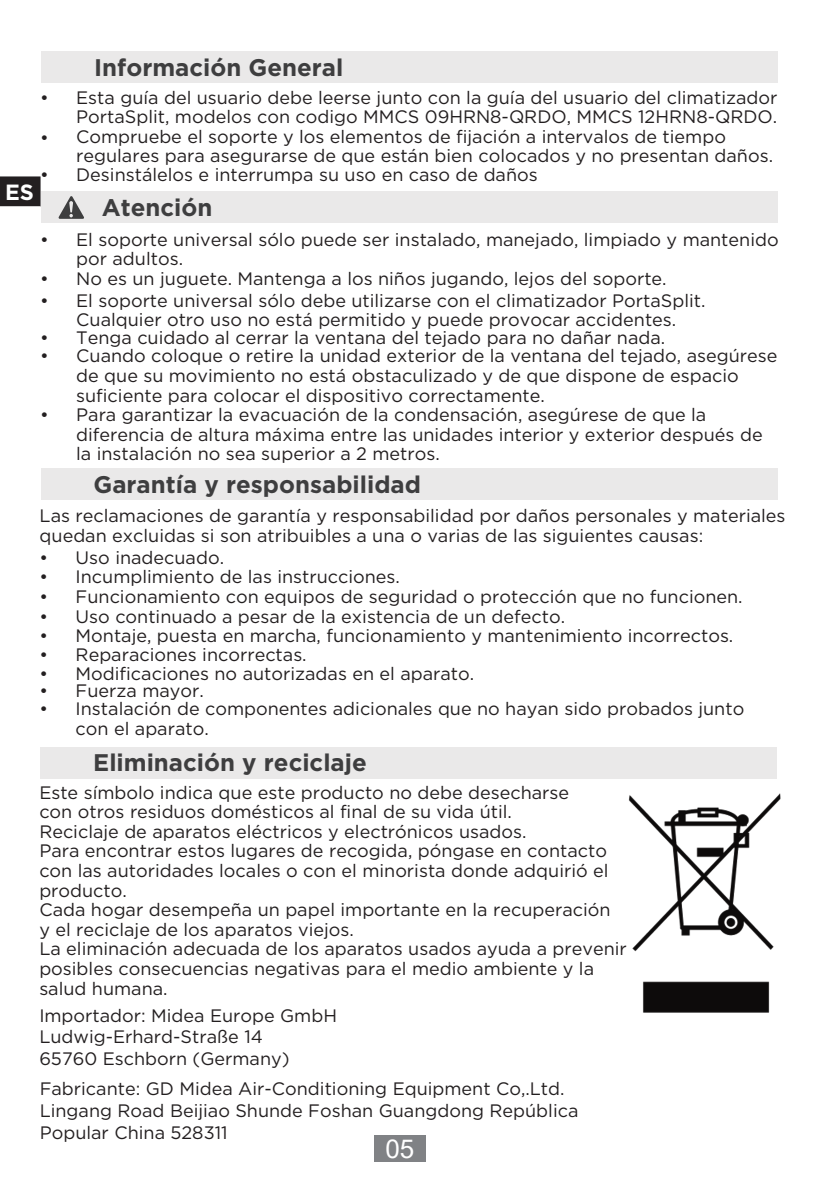
<style>
.page{position:relative;width:823px;height:1191px;background:#fff}
.page>*{position:absolute;margin:0;border:0;box-sizing:border-box;transform-origin:0 0}
.t1{font:26px "Arial";color:#fff}
.t2{font:700 24px "Gotham";color:#3e3e3f}
.t3{font:700 22px "Gotham";color:#fff}
.t4{font:18px/19.6px "Gotham";color:#231f20}
</style>
<div class="page">
<svg style="left:0;top:176px;width:41px;height:30px"></svg>
<div style="left:42px;top:191px;width:735px;height:32px;background:#eae9e9"></div>
<div style="left:41px;top:51px;width:736px;height:32px;background:#eae9e9"></div>
<svg style="left:59px;top:196px;width:25px;height:23px"></svg>
<div style="left:41px;top:469px;width:735px;height:31px;background:#eae9e9"></div>
<div style="left:41px;top:747px;width:735px;height:31px;background:#eae9e9"></div>
<img style="left:608px;top:777px;width:173px;height:236px">
<div style="left:373px;top:1135px;width:52px;height:27px;background:#808285"></div>
<p class="t3" style="left:5px;top:177px;width:30px">ES</p>
<h2 class="t2" style="left:94px;top:51px;width:250px">Información General</h2>
<p class="t4" style="left:76px;top:87px;width:702px;text-indent:-36px">• Esta guía del usuario debe leerse junto con la guía del usuario del climatizador PortaSplit, modelos con codigo MMCS 09HRN8-QRDO, MMCS 12HRN8-QRDO.<br>Compruebe el soporte y los elementos de fijación a intervalos de tiempo regulares para asegurarse de que están bien colocados y no presentan daños.<br>Desinstálelos e interrumpa su uso en caso de daños</p>
<p class="t4" style="left:40px;top:118px;width:10px;line-height:37.6px">• •</p>
<h2 class="t2" style="left:102px;top:192px;width:112px">Atención</h2>
<p class="t4" style="left:76px;top:229px;width:703px;text-indent:-36px">• El soporte universal sólo puede ser instalado, manejado, limpiado y mantenido por adultos.</p>
<p class="t4" style="left:40px;top:268px;width:627px">• No es un juguete. Mantenga a los niños jugando, lejos del soporte.</p>
<p class="t4" style="left:40px;top:290px;width:666px;text-align:center">• El soporte universal sólo debe utilizarse con el climatizador PortaSplit.<br>Cualquier otro uso no está permitido y puede provocar accidentes.</p>
<p class="t4" style="left:40px;top:328px;width:626px">• Tenga cuidado al cerrar la ventana del tejado para no dañar nada.</p>
<p class="t4" style="left:40px;top:346px;width:738px">• Cuando coloque o retire la unidad exterior de la ventana del tejado, asegúrese</p>
<p class="t4" style="left:76px;top:365px;width:663px">de que su movimiento no está obstaculizado y de que dispone de espacio suficiente para colocar el dispositivo correctamente.</p>
<p class="t4" style="left:76px;top:405px;width:687px;text-indent:-36px">• Para garantizar la evacuación de la condensación, asegúrese de que la diferencia de altura máxima entre las unidades interior y exterior después de la instalación no sea superior a 2 metros.</p>
<h2 class="t2" style="left:93px;top:469px;width:329px">Garantía y responsabilidad</h2>
<p class="t4" style="left:40px;top:506px;width:747px">Las reclamaciones de garantía y responsabilidad por daños personales y materiales quedan excluidas si son atribuibles a una o varias de las siguientes causas:</p>
<p class="t4" style="left:40px;top:547px;width:186px">• Uso inadecuado.</p>
<p class="t4" style="left:40px;top:566px;width:362px">• Incumplimiento de las instrucciones.</p>
<p class="t4" style="left:40px;top:586px;width:704px">• Funcionamiento con equipos de seguridad o protección que no funcionen.</p>
<p class="t4" style="left:40px;top:607px;width:526px">• Uso continuado a pesar de la existencia de un defecto.</p>
<p class="t4" style="left:40px;top:626px;width:694px">• Montaje, puesta en marcha, funcionamiento y mantenimiento incorrectos.</p>
<p class="t4" style="left:40px;top:644px;width:268px">• Reparaciones incorrectas.</p>
<p class="t4" style="left:40px;top:663px;width:436px">• Modificaciones no autorizadas en el aparato.</p>
<p class="t4" style="left:40px;top:681px;width:166px">• Fuerza mayor.</p>
<p class="t4" style="left:76px;top:698px;width:669px;text-indent:-36px">• Instalación de componentes adicionales que no hayan sido probados junto con el aparato.</p>
<h2 class="t2" style="left:93px;top:747px;width:275px">Eliminación y reciclaje</h2>
<p class="t4" style="left:39px;top:782px;width:588px">Este símbolo indica que este producto no debe desecharse<br>con otros residuos domésticos al final de su vida útil.<br>Reciclaje de aparatos eléctricos y electrónicos usados.<br>Para encontrar estos lugares de recogida, póngase en contacto con las autoridades locales o con el minorista donde adquirió el producto.<br>Cada hogar desempeña un papel importante en la recuperación<br>y el reciclaje de los aparatos viejos.<br>La eliminación adecuada de los aparatos usados ayuda a prevenir posibles consecuencias negativas para el medio ambiente y la salud humana.</p>
<p class="t4" style="left:39px;top:1004px;width:299px;line-height:21.6px">Importador: Midea Europe GmbH<br>Ludwig-Erhard-Straße 14<br>65760 Eschborn (Germany)</p>
<p class="t4" style="left:40px;top:1078px;width:540px;line-height:21.6px">Fabricante: GD Midea Air-Conditioning Equipment Co,.Ltd.<br>Lingang Road Beijiao Shunde Foshan Guangdong República<br>Popular China 528311</p>
<h1 class="t1" style="left:385px;top:1130px;width:30px">05</h1>
</div>
